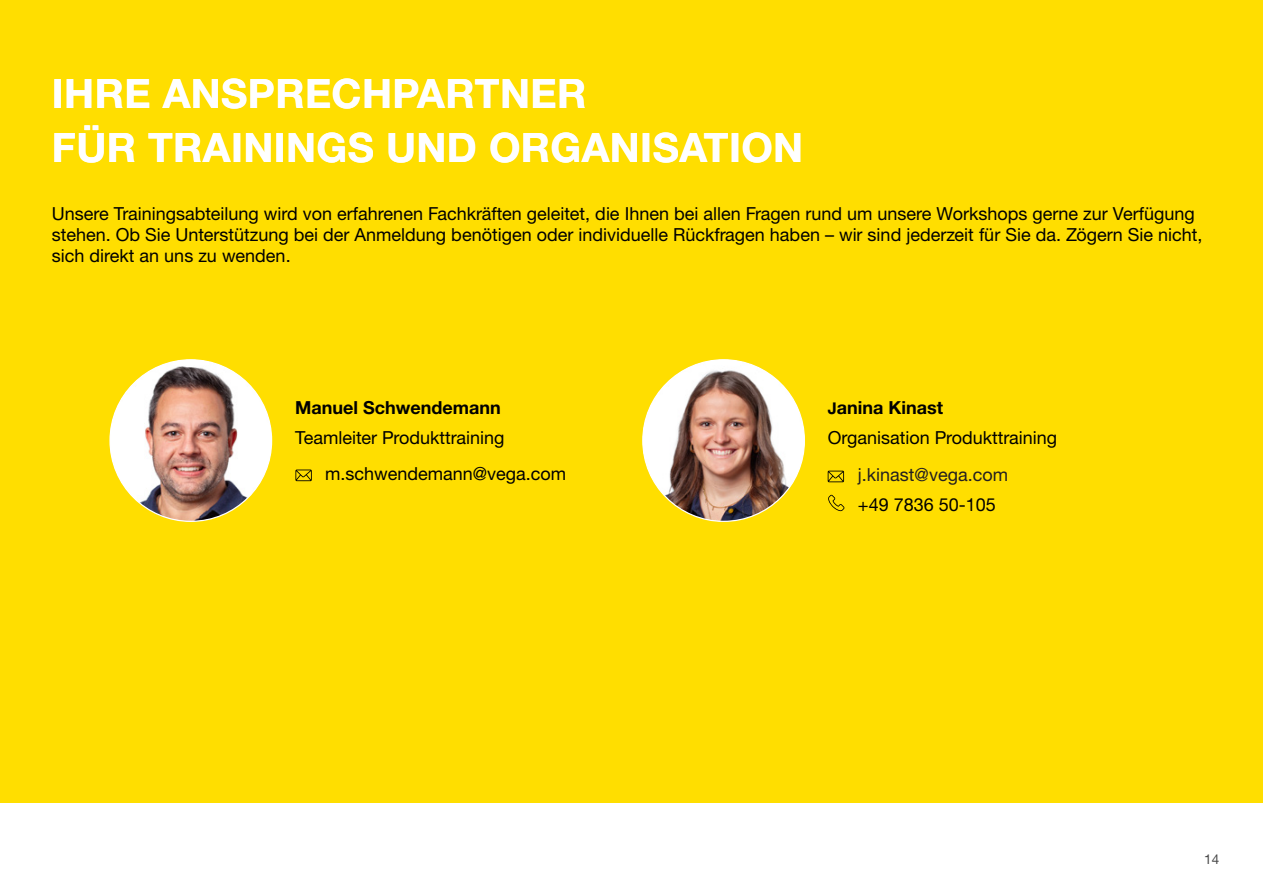
<style>
.page{position:relative;width:1263px;height:893px;background:#fff}
.page>*{position:absolute;margin:0;border:0;box-sizing:border-box;transform-origin:0 0}
._2_Headline_page_24pt_DE{font:700 40.5px/54px "Helvetica Neue LTW1 G";letter-spacing:.01em;color:#fff}
.Training_mit_Vega_2025_Fließtext_einfach{font:18px/21px "Helvetica Neue LTW1 G";color:#000001}
._03_Body-01-Roman-13_DE{font:18px/36px "Helvetica Neue LTW1 G";color:#000001}
._03_Body-01-Roman-13_DE-2{font:700 18px "Helvetica Neue LTW1 G";color:#000001}
.t1{font:13.5px "Helvetica Neue LTW1 G";color:#484848}
.s1{font-size:16.2px}
.s2{color:#231f20}
</style>
<div class="page">
<div style="left:0;top:0;width:1263px;height:803px;background:#ffde00"></div>
<svg style="left:828px;top:471px;width:16px;height:11px"></svg>
<svg style="left:828px;top:495px;width:17px;height:16px"></svg>
<svg style="left:295px;top:470px;width:17px;height:11px"></svg>
<img style="left:643px;top:360px;width:161px;height:161px;border-radius:81px">
<img style="left:110px;top:360px;width:162px;height:161px;border-radius:81px">
<p class="_2_Headline_page_24pt_DE" style="left:52px;top:66px;width:753px">IHRE ANSPRECHPARTNER<br>FÜR TRAININGS UND ORGANISATION</p>
<p class="Training_mit_Vega_2025_Fließtext_einfach" style="left:52px;top:202px;width:1152px">Unsere Trainingsabteilung wird von erfahrenen Fachkräften geleitet, die Ihnen bei allen Fragen rund um unsere Workshops gerne zur Verfügung stehen. Ob Sie Unterstützung bei der Anmeldung benötigen oder individuelle Rückfragen haben – wir sind jederzeit für Sie da. Zögern Sie nicht, sich direkt an uns zu wenden.</p>
<p class="_03_Body-01-Roman-13_DE-2" style="left:295px;top:396px;width:207px">Manuel Schwendemann</p>
<p class="_03_Body-01-Roman-13_DE" style="left:325px;top:419px;width:243px;text-indent:-30px">Teamleiter Produkttraining m.schwendemann@vega.com</p>
<p class="_03_Body-01-Roman-13_DE-2" style="left:828px;top:397px;width:117px"><span class="s1">J</span>anina Kinast</p>
<p class="_03_Body-01-Roman-13_DE" style="left:858px;top:420px;width:201px;text-indent:-30px">Organisation Produkttraining <span class="s2">j.kinast@vega.com</span></p>
<p class="_03_Body-01-Roman-13_DE" style="left:858px;top:486px;width:139px">+49 7836 50-105</p>
<p class="t1" style="left:1204px;top:851px;width:17px">14</p>
</div>
